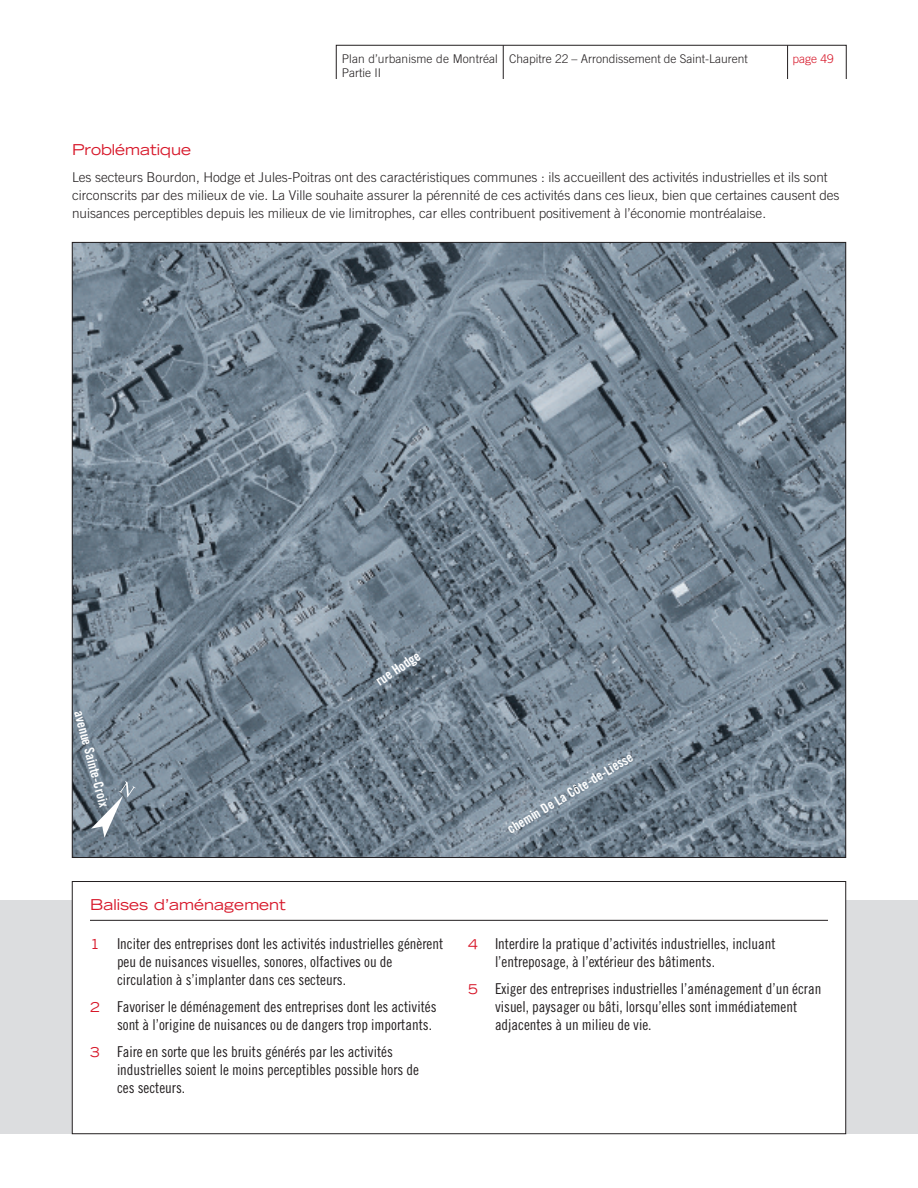
<style>
.page{position:relative;width:918px;height:1188px;background:#fff}
.page>*{position:absolute;margin:0;border:0;box-sizing:border-box;transform-origin:0 0}
.t1{font:15px/18px "Trade Gothic Cond Eighteen";color:#231f20}
.t2{font:expanded 15px "Trade Gothic LH";color:#d71729}
.t3{font:300 13.5px/18px "Trade Gothic";color:#231f20}
.t4{font:13.5px "Trade Gothic Bold Cond Twenty";color:#fff}
.t5{font:300 12px/14.4px "Trade Gothic";color:#231f20}
.t6{font:300 12px "Trade Gothic";color:#d71729}
.s1{font-family:"Trade Gothic LH";font-stretch:expanded;font-size:13.5px;color:#d71729}
</style>
<div class="page">
<hr style="left:503px;top:45px;width:1px;height:34px;background:#231f20">
<hr style="left:787px;top:45px;width:1px;height:34px;background:#231f20">
<div style="left:336px;top:45px;width:511px;height:34px;border:1px solid #231f20"></div>
<div style="left:0;top:900px;width:918px;height:234px;background:#dcdddf"></div>
<div style="left:72px;top:882px;width:774px;height:252px;background:#fff"></div>
<div style="left:72px;top:881px;width:774px;height:253px;border:1px solid #231f20"></div>
<hr style="left:90px;top:920px;width:738px;height:1px;background:#231f20">
<img style="left:74px;top:244px;width:770px;height:612px">
<svg style="left:91px;top:781px;width:45px;height:57px;background:#808e9a"></svg>
<p class="t5" style="left:342px;top:52px;width:158px">Plan d’urbanisme de Montréal<br>Partie II</p>
<p class="t5" style="left:509px;top:52px;width:240px">Chapitre 22 – Arrondissement de Saint-Laurent</p>
<p class="t6" style="left:793px;top:54px;width:43px">page 49</p>
<p class="t2" style="left:72px;top:144px;width:121px">Problématique</p>
<p class="t3" style="left:72px;top:169px;width:769px">Les secteurs Bourdon, Hodge et Jules-Poitras ont des caractéristiques communes : ils accueillent des activités industrielles et ils sont circonscrits par des milieux de vie. La Ville souhaite assurer la pérennité de ces activités dans ces lieux, bien que certaines causent des nuisances perceptibles depuis les milieux de vie limitrophes, car elles contribuent positivement à l’économie montréalaise.</p>
<p class="t4" style="left:83px;top:710px;width:101px;rotate:75deg">avenue Sainte-Croix</p>
<p class="t4" style="left:374px;top:678px;width:52px;rotate:-34deg">rue Hodge</p>
<p class="t4" style="left:506px;top:826px;width:145px;rotate:-31deg">chemin De La Côte-de-Liesse</p>
<p class="t2" style="left:90px;top:899px;width:197px">Balises d’aménagement</p>
<p class="t1" style="left:117px;top:936px;width:328px;text-indent:-27px"><span class="s1">1</span> Inciter des entreprises dont les activités industrielles génèrent peu de nuisances visuelles, sonores, olfactives ou de circulation à s’implanter dans ces secteurs.</p>
<p class="t1" style="left:117px;top:999px;width:321px;text-indent:-27px"><span class="s1">2</span> Favoriser le déménagement des entreprises dont les activités sont à l’origine de nuisances ou de dangers trop importants.</p>
<p class="t1" style="left:117px;top:1044px;width:304px;text-indent:-27px"><span class="s1">3</span> Faire en sorte que les bruits générés par les activités industrielles soient le moins perceptibles possible hors de ces secteurs.</p>
<p class="t1" style="left:495px;top:936px;width:282px;text-indent:-27px"><span class="s1">4</span> Interdire la pratique d’activités industrielles, incluant l’entreposage, à l’extérieur des bâtiments.</p>
<p class="t1" style="left:495px;top:981px;width:328px;text-indent:-27px"><span class="s1">5</span> Exiger des entreprises industrielles l’aménagement d’un écran visuel, paysager ou bâti, lorsqu’elles sont immédiatement adjacentes à un milieu de vie.</p>
</div>
